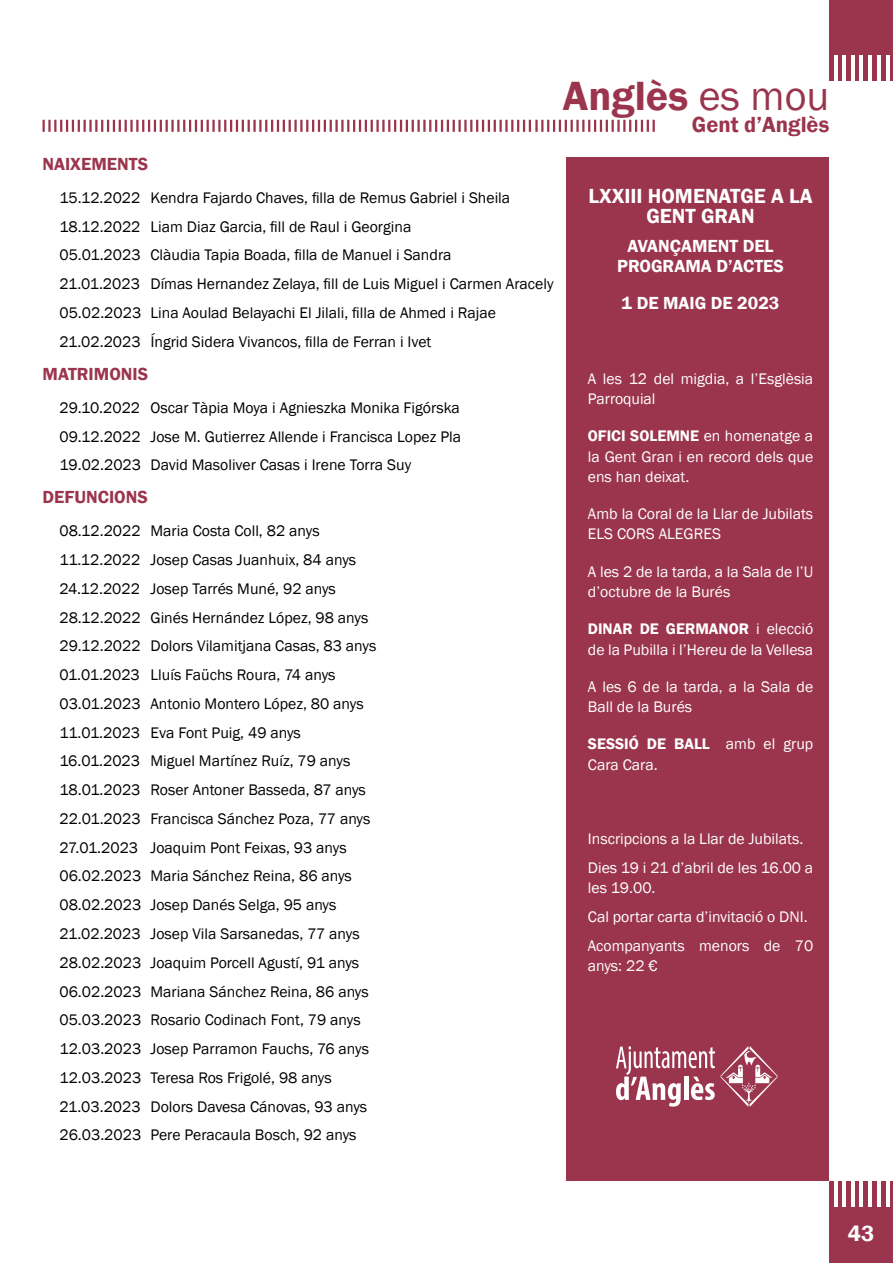
<style>
.page{position:relative;width:893px;height:1263px;background:#fff}
.page>*{position:absolute;margin:0;border:0;box-sizing:border-box;transform-origin:0 0}
.t1{font:600 42px "Franklin Gothic";color:#9b354d}
.t2{font:600 22.5px "Franklin Gothic";color:#9b354d}
.t3{font:600 22.5px "Franklin Gothic";color:#fff}
.t4{font:600 21px/20.2px "Franklin Gothic";color:#fff;text-align:center}
.t5{font:600 18px/20.2px "Franklin Gothic";color:#fff;text-align:center}
.t6{font:600 18px "Franklin Gothic";color:#9b354d}
.t7{font:15.75px/28.8px "Franklin Gothic";color:#000}
.t8{font:15.75px/20.2px "Franklin Gothic";color:#fff}
.s1{font-weight:400}
.s2{font-weight:600}
</style>
<div class="page">
<div style="left:829px;top:1181px;width:64px;height:82px;background:#9b354d"></div>
<hr style="left:834px;top:1181px;width:4px;height:26px;background:#fff">
<hr style="left:842px;top:1181px;width:4px;height:26px;background:#fff">
<hr style="left:851px;top:1181px;width:4px;height:26px;background:#fff">
<hr style="left:859px;top:1181px;width:4px;height:26px;background:#fff">
<hr style="left:868px;top:1181px;width:4px;height:26px;background:#fff">
<hr style="left:877px;top:1181px;width:4px;height:26px;background:#fff">
<hr style="left:886px;top:1181px;width:4px;height:26px;background:#fff">
<div style="left:829px;top:0;width:64px;height:81px;background:#9b354d"></div>
<hr style="left:834px;top:55px;width:4px;height:26px;background:#fff">
<hr style="left:842px;top:55px;width:4px;height:26px;background:#fff">
<hr style="left:851px;top:55px;width:4px;height:26px;background:#fff">
<hr style="left:859px;top:55px;width:4px;height:26px;background:#fff">
<hr style="left:868px;top:55px;width:4px;height:26px;background:#fff">
<hr style="left:877px;top:55px;width:4px;height:26px;background:#fff">
<hr style="left:886px;top:55px;width:4px;height:26px;background:#fff">
<svg style="left:43px;top:120px;width:612px;height:12px"></svg>
<div style="left:566px;top:157px;width:262px;height:1023px;background:#9b354d"></div>
<svg style="left:616px;top:1046px;width:162px;height:61px"></svg>
<p class="t6" style="left:43px;top:153px;width:107px">NAIXEMENTS</p>
<p class="t7" style="left:60px;top:184px;width:496px">15.12.2022 Kendra Fajardo Chaves, filla de Remus Gabriel i Sheila 18.12.2022 Liam Diaz Garcia, fill de Raul i Georgina<br>05.01.2023 Clàudia Tapia Boada, filla de Manuel i Sandra<br>21.01.2023 Dímas Hernandez Zelaya, fill de Luis Miguel i Carmen Aracely 05.02.2023 Lina Aoulad Belayachi El Jilali, filla de Ahmed i Rajae 21.02.2023 Íngrid Sidera Vivancos, filla de Ferran i Ivet</p>
<p class="t6" style="left:43px;top:363px;width:107px">MATRIMONIS</p>
<p class="t7" style="left:60px;top:393px;width:403px;text-align:justify">29.10.2022 Oscar Tàpia Moya i Agnieszka Monika Figórska 09.12.2022 Jose M. Gutierrez Allende i Francisca Lopez Pla 19.02.2023 David Masoliver Casas i Irene Torra Suy</p>
<p class="t6" style="left:43px;top:486px;width:107px">DEFUNCIONS</p>
<p class="t7" style="left:60px;top:517px;width:318px">08.12.2022 Maria Costa Coll, 82 anys 11.12.2022 Josep Casas Juanhuix, 84 anys 24.12.2022 Josep Tarrés Muné, 92 anys 28.12.2022 Ginés Hernández López, 98 anys 29.12.2022 Dolors Vilamitjana Casas, 83 anys 01.01.2023 Lluís Faüchs Roura, 74 anys 03.01.2023 Antonio Montero López, 80 anys 11.01.2023 Eva Font Puig, 49 anys 16.01.2023 Miguel Martínez Ruíz, 79 anys 18.01.2023 Roser Antoner Basseda, 87 anys 22.01.2023 Francisca Sánchez Poza, 77 anys 27.01.2023 Joaquim Pont Feixas, 93 anys 06.02.2023 Maria Sánchez Reina, 86 anys 08.02.2023 Josep Danés Selga, 95 anys 21.02.2023 Josep Vila Sarsanedas, 77 anys 28.02.2023 Joaquim Porcell Agustí, 91 anys 06.02.2023 Mariana Sánchez Reina, 86 anys 05.03.2023 Rosario Codinach Font, 79 anys 12.03.2023 Josep Parramon Fauchs, 76 anys 12.03.2023 Teresa Ros Frigolé, 98 anys 21.03.2023 Dolors Davesa Cánovas, 93 anys 26.03.2023 Pere Peracaula Bosch, 92 anys</p>
<h1 class="t1" style="left:563px;top:70px;width:268px">Anglès <span class="s1">es mou</span></h1>
<h2 class="t2" style="left:692px;top:110px;width:139px">Gent d’Anglès</h2>
<h3 class="t4" style="left:589px;top:186px;width:225px">LXXIII HOMENATGE A LA<br>GENT GRAN</h3>
<p class="t5" style="left:617px;top:236px;width:168px">AVANÇAMENT DEL<br>PROGRAMA D’ACTES</p>
<p class="t5" style="left:622px;top:293px;width:159px">1 DE MAIG DE 2023</p>
<p class="t8" style="left:588px;top:369px;width:227px">A les 12 del migdia, a l’Esglèsia<br>Parroquial</p>
<p class="t8" style="left:588px;top:426px;width:227px;text-align:justify"><span class="s2">OFICI SOLEMNE</span> en homenatge a la Gent Gran i en record dels que ens han deixat.</p>
<p class="t8" style="left:588px;top:504px;width:227px">Amb la Coral de la Llar de Jubilats<br>ELS CORS ALEGRES</p>
<p class="t8" style="left:588px;top:562px;width:227px">A les 2 de la tarda, a la Sala de l’U d’octubre de la Burés</p>
<p class="t8" style="left:588px;top:619px;width:227px"><span class="s2">DINAR DE GERMANOR</span> i elecció de la Pubilla i l’Hereu de la Vellesa</p>
<p class="t8" style="left:588px;top:677px;width:227px">A les 6 de la tarda, a la Sala de<br>Ball de la Burés</p>
<p class="t8" style="left:588px;top:734px;width:227px"><span class="s2">SESSIÓ DE BALL</span> amb el grup<br>Cara Cara.</p>
<p class="t8" style="left:588px;top:825px;width:227px;line-height:28.8px">Inscripcions a la Llar de Jubilats.<br>Dies 19 i 21 d’abril de les 16.00 a</p>
<p class="t8" style="left:588px;top:874px;width:227px;line-height:28.8px">les 19.00.<br>Cal portar carta d’invitació o DNI.<br>Acompanyants menors de 70</p>
<p class="t8" style="left:588px;top:956px;width:71px">anys: 22 €</p>
<h2 class="t3" style="left:848px;top:1220px;width:28px">43</h2>
</div>
